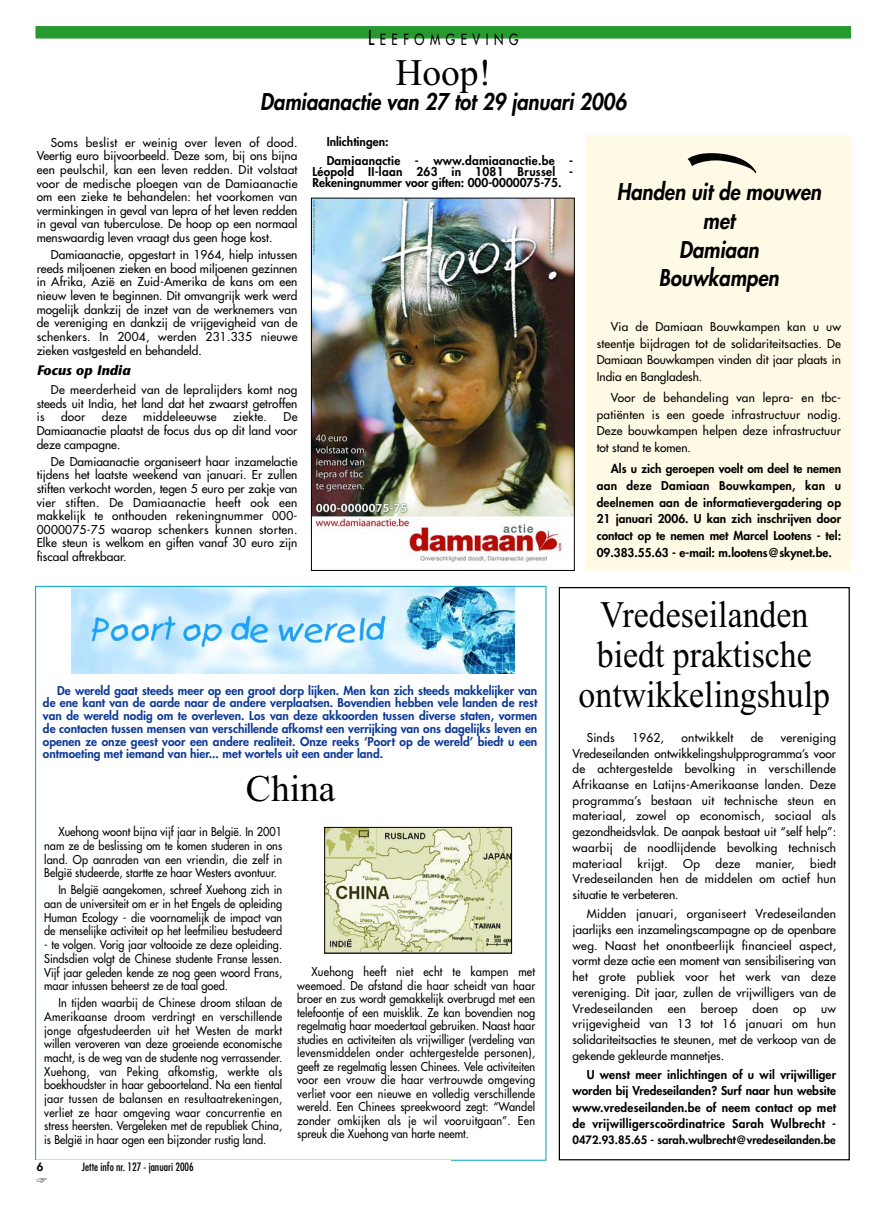
<style>
.page{position:relative;width:887px;height:1209px;background:#fff}
.page>*{position:absolute;margin:0;border:0;box-sizing:border-box;transform-origin:0 0}
.t1{font:75px "Klang";color:#000}
.t2{font:37.5px/40.1px "Times New Roman";color:#000;text-align:center;scale:.9 1}
.t3{font:37.5px "Times New Roman";color:#000}
.t4{font:italic 800 22.5px/28.8px "Futura";color:#000;text-align:center;scale:.9 1}
.t5{font:15px "Futura";letter-spacing:.46em;color:#000;scale:.8 1}
.t6{font:italic 700 13.75px "Stone Sans";color:#000}
.t7{font:11.88px/13.6px "Futura";color:#000;text-align:justify}
.t8{font:11.88px/13.6px "Futura";color:#000;text-align:justify;scale:.92 1}
.t9{font:800 11.88px/12.8px "Futura";color:#0d3996;text-align:justify}
.t10{font:800 11.88px/16.9px "Futura";letter-spacing:.02em;color:#000;text-align:justify}
.t11{font:800 11.88px/11.2px "Futura";color:#000}
.t12{font:11.88px "Futura";letter-spacing:.025em;color:#000}
.t13{font:800 11.25px "Futura";color:#000}
.t14{font:condensed 11.25px "Futura";color:#000}
.s1{font-size:20px}
</style>
<div class="page">
<div style="left:35px;top:26px;width:815px;height:13px;background:#279a2f"></div>
<img style="left:313px;top:200px;width:259px;height:362px">
<div style="left:311px;top:198px;width:263px;height:372px;border:1px solid #000"></div>
<div style="left:586px;top:135px;width:264px;height:435px;background:#fffae6"></div>
<div style="left:558px;top:587px;width:291px;height:573px;border:1px solid #000"></div>
<img style="left:71px;top:588px;width:443px;height:85px">
<img style="left:326px;top:829px;width:183px;height:122px">
<div style="left:324px;top:827px;width:187px;height:126px;border:1px solid #000"></div>
<p class="t5" style="left:368px;top:32px;width:189px"><span class="s1">L</span>EEFOMGEVING</p>
<h2 class="t3" style="left:395px;top:59px;width:97px">Hoop!</h2>
<h3 class="t4" style="left:260px;top:89px;width:408px">Damiaanactie van 27 tot 29 januari 2006</h3>
<p class="t7" style="left:37px;top:136px;width:262px;text-indent:14px">Soms beslist er weinig over leven of dood.<br>Veertig euro bijvoorbeeld. Deze som, bij ons bijna een peulschil, kan een leven redden. Dit volstaat voor de medische ploegen van de Damiaanactie om een zieke te behandelen: het voorkomen van verminkingen in geval van lepra of het leven redden in geval van tuberculose. De hoop op een normaal menswaardig leven vraagt dus geen hoge kost.</p>
<p class="t7" style="left:37px;top:249px;width:262px;text-indent:14px">Damiaanactie, opgestart in 1964, hielp intussen reeds miljoenen zieken en bood miljoenen gezinnen in Afrika, Azië en Zuid-Amerika de kans om een nieuw leven te beginnen. Dit omvangrijk werk werd mogelijk dankzij de inzet van de werknemers van de vereniging en dankzij de vrijgevigheid van de schenkers. In 2004, werden 231.335 nieuwe zieken vastgesteld en behandeld.</p>
<p class="t6" style="left:37px;top:365px;width:95px">Focus op India</p>
<p class="t7" style="left:37px;top:384px;width:262px;text-indent:14px">De meerderheid van de lepralijders komt nog steeds uit India, het land dat het zwaarst getroffen is</p>
<p class="t7" style="left:61px;top:411px;width:26px">door</p>
<p class="t7" style="left:102px;top:411px;width:26px">deze</p>
<p class="t12" style="left:143px;top:411px;width:75px">middeleeuwse</p>
<p class="t7" style="left:233px;top:411px;width:35px">ziekte.</p>
<p class="t7" style="left:37px;top:411px;width:262px;text-indent:247px">De Damiaanactie plaatst de focus dus op dit land voor deze campagne.</p>
<p class="t7" style="left:37px;top:455px;width:262px;text-indent:14px">De Damiaanactie organiseert haar inzamelactie tijdens het laatste weekend van januari. Er zullen stiften verkocht worden, tegen 5 euro per zakje van vier stiften. De Damiaanactie heeft ook een makkelijk te onthouden rekeningnummer 000- 0000075-75 waarop schenkers kunnen storten.<br>Elke steun is welkom en giften vanaf 30 euro zijn fiscaal aftrekbaar.</p>
<p class="t10" style="left:326px;top:134px;width:248px;line-height:18.4px">Inlichtingen:<br>Damiaanactie - www.damiaanactie.be -</p>
<p class="t11" style="left:312px;top:167px;width:262px">Léopold II-laan 263 in 1081 Brussel -<br>Rekeningnummer voor giften: 000-0000075-75.</p>
<h1 class="t1" style="left:756px;top:147px;width:25px;rotate:90deg">(</h1>
<h3 class="t4" style="left:616px;top:179px;width:228px">Handen uit de mouwen met<br>Damiaan<br>Bouwkampen</h3>
<p class="t7" style="left:596px;top:319px;width:246px;line-height:16.9px;text-indent:14px">Via de Damiaan Bouwkampen kan u uw steentje bijdragen tot de solidariteitsacties. De Damiaan Bouwkampen vinden dit jaar plaats in India en Bangladesh.</p>
<p class="t7" style="left:596px;top:390px;width:246px;line-height:16.9px;text-indent:14px">Voor de behandeling van lepra- en tbc&shy;patiënten is een goede infrastructuur nodig.<br>Deze bouwkampen helpen deze infrastructuur tot stand te komen.</p>
<p class="t10" style="left:596px;top:461px;width:246px;text-indent:14px">Als u zich geroepen voelt om deel te nemen aan deze Damiaan Bouwkampen, kan u deelnemen aan de informatievergadering op 21 januari 2006. U kan zich inschrijven door contact op te nemen met Marcel Lootens - tel:<br>09.383.55.63 - e-mail: m.lootens@skynet.be.</p>
<p class="t9" style="left:43px;top:685px;width:496px;text-indent:14px">De wereld gaat steeds meer op een groot dorp lijken. Men kan zich steeds makkelijker van de ene kant van de aarde naar de andere verplaatsen. Bovendien hebben vele landen de rest van de wereld nodig om te overleven. Los van deze akkoorden tussen diverse staten, vormen de contacten tussen mensen van verschillende afkomst een verrijking van ons dagelijks leven en openen ze onze geest voor een andere realiteit. Onze reeks ‘Poort op de wereld’ biedt u een ontmoeting met iemand van hier... met wortels uit een ander land.</p>
<h2 class="t3" style="left:246px;top:775px;width:91px">China</h2>
<p class="t8" style="left:44px;top:826px;width:260px;text-indent:14px">Xuehong woont bijna vijf jaar in België. In 2001 nam ze de beslissing om te komen studeren in ons land. Op aanraden van een vriendin, die zelf in België studeerde, startte ze haar Westers avontuur.</p>
<p class="t8" style="left:44px;top:884px;width:260px;text-indent:14px">In België aangekomen, schreef Xuehong zich in aan de universiteit om er in het Engels de opleiding Human Ecology - die voornamelijk de impact van de menselijke activiteit op het leefmilieu bestudeerd</p>
<p class="t8" style="left:44px;top:939px;width:260px">- te volgen. Vorig jaar voltooide ze deze opleiding.<br>Sindsdien volgt de Chinese studente Franse lessen.<br>Vijf jaar geleden kende ze nog geen woord Frans, maar intussen beheerst ze de taal goed.</p>
<p class="t8" style="left:44px;top:997px;width:260px;text-indent:14px">In tijden waarbij de Chinese droom stilaan de Amerikaanse droom verdringt en verschillende jonge afgestudeerden uit het Westen de markt willen veroveren van deze groeiende economische macht, is de weg van de studente nog verrassender.<br>Xuehong, van Peking afkomstig, werkte als boekhoudster in haar geboorteland. Na een tiental jaar tussen de balansen en resultaatrekeningen, verliet ze haar omgeving waar concurrentie en stress heersten. Vergeleken met de republiek China, is België in haar ogen een bijzonder rustig land.</p>
<p class="t13" style="left:37px;top:1161px;width:8px">6</p>
<p class="t14" style="left:82px;top:1162px;width:114px">Jette info nr. 127 - januari 2006</p>
<p class="t8" style="left:297px;top:966px;width:260px;text-indent:14px">Xuehong heeft niet echt te kampen met weemoed. De afstand die haar scheidt van haar broer en zus wordt gemakkelijk overbrugd met een telefoontje of een muisklik. Ze kan bovendien nog regelmatig haar moedertaal gebruiken. Naast haar studies en activiteiten als vrijwilliger (verdeling van levensmiddelen onder achtergestelde personen), geeft ze regelmatig lessen Chinees. Vele activiteiten voor een vrouw die haar vertrouwde omgeving verliet voor een nieuwe en volledig verschillende wereld. Een Chinees spreekwoord zegt: “Wandel zonder omkijken als je wil vooruitgaan”. Een spreuk die Xuehong van harte neemt.</p>
<h2 class="t2" style="left:578px;top:598px;width:281px">Vredeseilanden biedt praktische ontwikkelingshulp</h2>
<p class="t7" style="left:586px;top:731px;width:29px">Sinds</p>
<p class="t7" style="left:632px;top:731px;width:33px">1962,</p>
<p class="t12" style="left:681px;top:731px;width:53px">ontwikkelt</p>
<p class="t7" style="left:750px;top:731px;width:14px">de</p>
<p class="t7" style="left:572px;top:730px;width:265px;line-height:15.8px;text-indent:208px">vereniging Vredeseilanden ontwikkelingshulpprogramma’s voor de achtergestelde bevolking in verschillende Afrikaanse en Latijns-Amerikaanse landen. Deze programma’s bestaan uit technische steun en materiaal, zowel op economisch, sociaal als gezondheidsvlak. De aanpak bestaat uit “self help”: waarbij de noodlijdende bevolking technisch materiaal</p>
<p class="t7" style="left:572px;top:856px;width:265px;line-height:15.8px;text-indent:237px">biedt Vredeseilanden hen de middelen om actief hun situatie te verbeteren.</p>
<p class="t7" style="left:572px;top:907px;width:265px;line-height:15.8px;text-indent:14px">Midden januari, organiseert Vredeseilanden jaarlijks een inzamelingscampagne op de openbare weg. Naast het onontbeerlijk financieel aspect, vormt deze actie een moment van sensibilisering van het grote publiek voor het werk van deze vereniging. Dit jaar, zullen de vrijwilligers van de Vredeseilanden een beroep doen op uw vrijgevigheid van 13 tot 16 januari om hun solidariteitsacties te steunen, met de verkoop van de gekende gekleurde mannetjes.</p>
<p class="t10" style="left:572px;top:1068px;width:265px;line-height:16.1px;text-indent:14px">U wenst meer inlichtingen of u wil vrijwilliger worden bij Vredeseilanden? Surf naar hun website www.vredeseilanden.be of neem contact op met de vrijwilligerscoördinatrice Sarah Wulbrecht -</p>
<p class="t13" style="left:572px;top:1134px;width:264px">0472.93.85.65 - sarah.wulbrecht@vredeseilanden.be</p>
<p class="t7" style="left:637px;top:857px;width:32px">krijgt.</p>
<p class="t7" style="left:683px;top:857px;width:18px">Op</p>
<p class="t7" style="left:715px;top:857px;width:26px">deze</p>
<p class="t7" style="left:755px;top:857px;width:40px">manier,</p>
</div>
